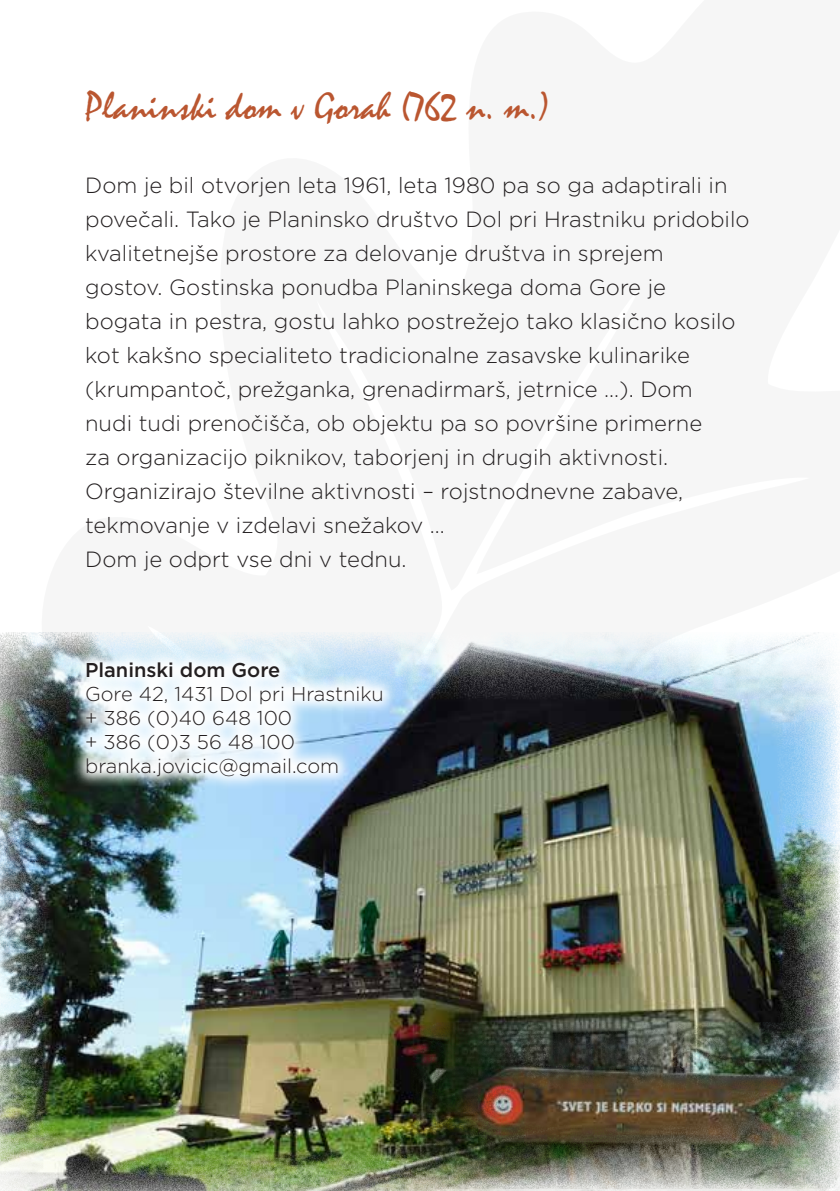
<style>
.page{position:relative;width:840px;height:1191px;background:#fff}
.page>*{position:absolute;margin:0;border:0;box-sizing:border-box;transform-origin:0 0}
.t1{font:40px "Mistral";color:#ba5630}
.t2{font:300 22px/34px "Gotham";color:#231f20}
.t3{font:300 20px/24px "Gotham";color:#231f20}
.t4{font:500 20px "Gotham";color:#231f20}
</style>
<div class="page">
<img style="left:0;top:632px;width:839px;height:559px">
<img style="left:411px;top:1023px;width:428px;height:165px">
<svg style="left:71px;top:646px;width:326px;height:145px"></svg>
<h1 class="t1" style="left:85px;top:82px;width:465px">Planinski dom v Gorah (762 n. m.)</h1>
<p class="t2" style="left:85px;top:167px;width:665px">Dom je bil otvorjen leta 1961, leta 1980 pa so ga adaptirali in povečali. Tako je Planinsko društvo Dol pri Hrastniku pridobilo kvalitetnejše prostore za delovanje društva in sprejem<br>gostov. Gostinska ponudba Planinskega doma Gore je<br>bogata in pestra, gostu lahko postrežejo tako klasično kosilo kot kakšno specialiteto tradicionalne zasavske kulinarike (krumpantoč, prežganka, grenadirmarš, jetrnice …). Dom<br>nudi tudi prenočišča, ob objektu pa so površine primerne<br>za organizacijo piknikov, taborjenj in drugih aktivnosti.<br>Organizirajo številne aktivnosti – rojstnodnevne zabave, tekmovanje v izdelavi snežakov …<br>Dom je odprt vse dni v tednu.</p>
<p class="t4" style="left:85px;top:656px;width:197px">Planinski dom Gore</p>
<p class="t3" style="left:85px;top:681px;width:300px">Gore 42, 1431 Dol pri Hrastniku + 386 (0)40 648 100<br>+ 386 (0)3 56 48 100 branka.jovicic@gmail.com</p>
</div>
